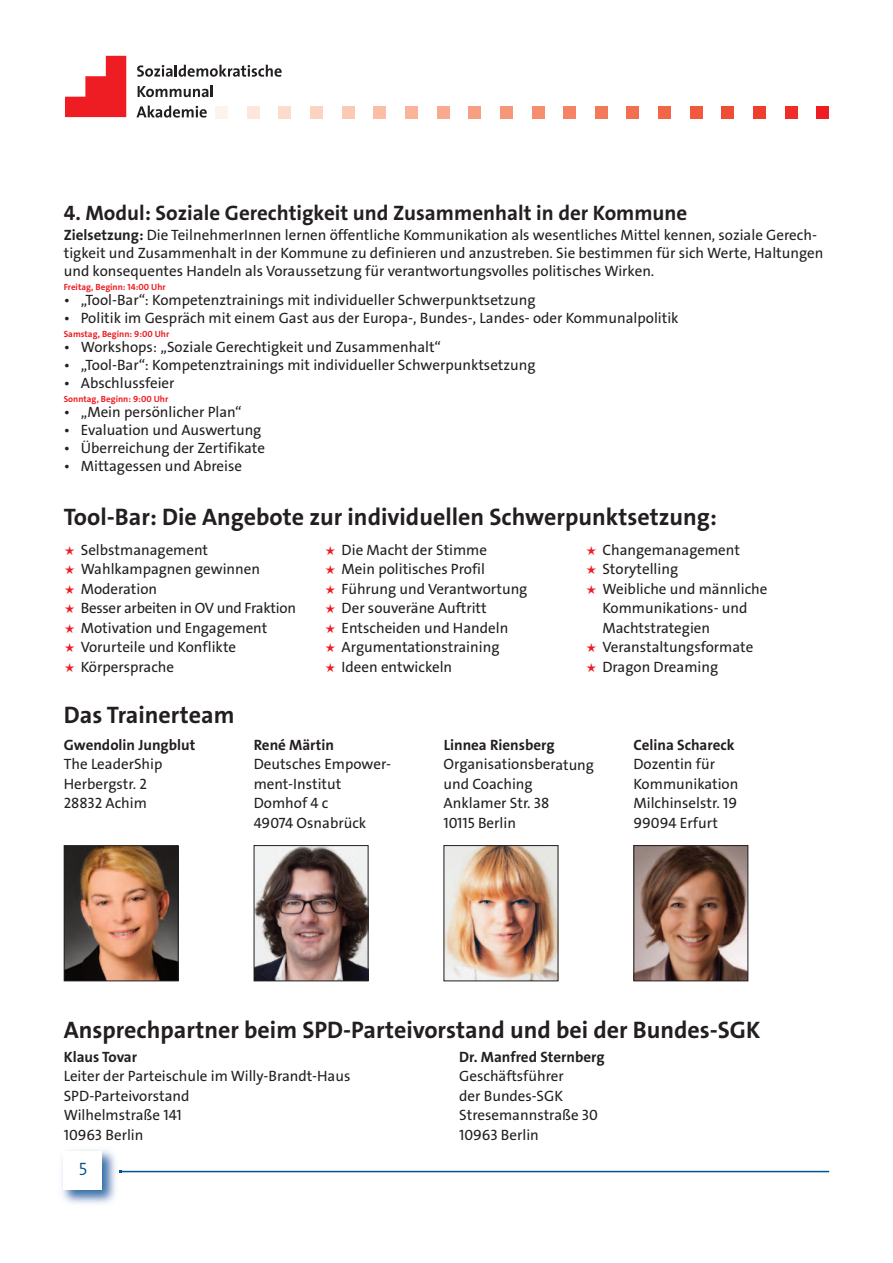
<style>
.page{position:relative;width:893px;height:1263px;background:#fff}
.page>*{position:absolute;margin:0;border:0;box-sizing:border-box;transform-origin:0 0}
.t1{font:24px "The Sans LP7 Bld";color:#231f20}
.t2{font:21px "The Sans LP7 Bld";color:#231f20}
.t3{font:18px "The Sans LP4 Se Lig";color:#00548e}
.t4{font:15px/19.5px "The Sans LP5 Plain";color:#231f20}
.t5{font:15px "The Sans LP7 Bld";color:#231f20}
.t6{font:15px "The Sans LP5 Plain";letter-spacing:-.02em;color:#231f20}
.t7{font:9px "The Sans LP7 Bld";color:#ee1d23}
.s1{font-family:"The Sans LP7 Bld"}
.s2{font-size:22.5px;color:#ee1d23}
</style>
<div class="page">
<hr style="left:119px;top:1171px;width:710px;height:1px;background:#00548e">
<svg style="left:136px;top:106px;width:71px;height:12px"></svg>
<svg style="left:138px;top:85px;width:75px;height:12px"></svg>
<svg style="left:137px;top:65px;width:145px;height:12px"></svg>
<svg style="left:65px;top:56px;width:61px;height:61px"></svg>
<img style="left:62px;top:1150px;width:60px;height:54px">
<div style="left:64px;top:1152px;width:38px;height:38px;background:#fff"></div>
<div style="left:215px;top:106px;width:13px;height:13px;background:#fdf3ed"></div>
<div style="left:247px;top:106px;width:13px;height:13px;background:#fde7dc"></div>
<div style="left:310px;top:106px;width:13px;height:13px;background:#fcd2c0"></div>
<div style="left:373px;top:106px;width:13px;height:13px;background:#fabda6"></div>
<div style="left:437px;top:106px;width:12px;height:13px;background:#f8a98e"></div>
<div style="left:500px;top:106px;width:13px;height:13px;background:#f6977a"></div>
<div style="left:563px;top:106px;width:13px;height:13px;background:#f48465"></div>
<div style="left:279px;top:106px;width:12px;height:13px;background:#fddcce"></div>
<div style="left:342px;top:106px;width:13px;height:13px;background:#fcc9b4"></div>
<div style="left:405px;top:106px;width:13px;height:13px;background:#f9b49a"></div>
<div style="left:468px;top:106px;width:13px;height:13px;background:#f69f83"></div>
<div style="left:532px;top:106px;width:12px;height:13px;background:#f68d6f"></div>
<div style="left:595px;top:106px;width:13px;height:13px;background:#f3795b"></div>
<div style="left:627px;top:106px;width:12px;height:13px;background:#f36f51"></div>
<div style="left:658px;top:106px;width:13px;height:13px;background:#f26648"></div>
<div style="left:690px;top:106px;width:13px;height:13px;background:#f0593e"></div>
<div style="left:721px;top:106px;width:13px;height:13px;background:#ef4d35"></div>
<div style="left:753px;top:106px;width:13px;height:13px;background:#ef3e2e"></div>
<div style="left:785px;top:106px;width:12px;height:13px;background:#ee2d28"></div>
<div style="left:816px;top:106px;width:13px;height:13px;background:#ee1d23"></div>
<img style="left:66px;top:847px;width:111px;height:132px">
<div style="left:64px;top:845px;width:115px;height:136px;border:1px solid #231f20"></div>
<img style="left:256px;top:847px;width:110px;height:132px">
<div style="left:254px;top:845px;width:114px;height:136px;border:1px solid #231f20"></div>
<img style="left:446px;top:847px;width:110px;height:132px">
<img style="left:635px;top:847px;width:111px;height:132px">
<div style="left:633px;top:845px;width:115px;height:136px;border:1px solid #231f20"></div>
<h2 class="t2" style="left:64px;top:204px;width:625px">4. Modul: Soziale Gerechtigkeit und Zusammenhalt in der Kommune</h2>
<p class="t4" style="left:64px;top:228px;width:761px;line-height:18px"><span class="s1">Zielsetzung:</span> Die TeilnehmerInnen lernen öffentliche Kommunikation als wesentliches Mittel kennen, soziale Gerech&shy;tigkeit und Zusammenhalt in der Kommune zu definieren und anzustreben. Sie bestimmen für sich Werte, Haltungen und konsequentes Handeln als Voraussetzung für verantwortungsvolles politisches Wirken.</p>
<p class="t7" style="left:64px;top:283px;width:103px">Freitag, Beginn: 14:00 Uhr</p>
<p class="t4" style="left:64px;top:292px;width:473px">• „Tool-Bar“: Kompetenztrainings mit individueller Schwerpunktsetzung</p>
<p class="t4" style="left:64px;top:310px;width:616px">• Politik im Gespräch mit einem Gast aus der Europa-, Bundes-, Landes- oder Kommunalpolitik</p>
<p class="t7" style="left:64px;top:330px;width:107px">Samstag, Beginn: 9:00 Uhr</p>
<p class="t4" style="left:64px;top:339px;width:379px">• Workshops: „Soziale Gerechtigkeit und Zusammenhalt“</p>
<p class="t4" style="left:64px;top:357px;width:473px">• „Tool-Bar“: Kompetenztrainings mit individueller Schwerpunktsetzung</p>
<p class="t4" style="left:64px;top:375px;width:112px">• Abschlussfeier</p>
<p class="t7" style="left:64px;top:395px;width:106px">Sonntag, Beginn: 9:00 Uhr</p>
<p class="t4" style="left:64px;top:403px;width:180px">• „Mein persönlicher Plan“</p>
<p class="t4" style="left:64px;top:421px;width:199px">• Evaluation und Auswertung</p>
<p class="t4" style="left:64px;top:439px;width:203px">• Überreichung der Zertifikate</p>
<p class="t4" style="left:64px;top:457px;width:180px">• Mittagessen und Abreise</p>
<h1 class="t1" style="left:64px;top:507px;width:655px">Tool-Bar: Die Angebote zur individuellen Schwerpunktsetzung:</h1>
<p class="t4" style="left:64px;top:541px;width:146px"><span class="s2">-</span> Selbstmanagement</p>
<p class="t4" style="left:64px;top:561px;width:198px"><span class="s2">-</span> Wahlkampagnen gewinnen</p>
<p class="t4" style="left:64px;top:580px;width:95px"><span class="s2">-</span> Moderation</p>
<p class="t6" style="left:64px;top:602px;width:234px"><span class="s2">-</span> Besser arbeiten in OV und Fraktion</p>
<p class="t4" style="left:64px;top:619px;width:205px"><span class="s2">-</span> Motivation und Engagement</p>
<p class="t4" style="left:64px;top:639px;width:174px"><span class="s2">-</span> Vorurteile und Konflikte</p>
<p class="t4" style="left:64px;top:658px;width:112px"><span class="s2">-</span> Körpersprache</p>
<p class="t4" style="left:325px;top:541px;width:164px"><span class="s2">-</span> Die Macht der Stimme</p>
<p class="t4" style="left:325px;top:561px;width:162px"><span class="s2">-</span> Mein politisches Profil</p>
<p class="t4" style="left:325px;top:580px;width:204px"><span class="s2">-</span> Führung und Verantwortung</p>
<p class="t4" style="left:325px;top:600px;width:164px"><span class="s2">-</span> Der souveräne Auftritt</p>
<p class="t4" style="left:325px;top:619px;width:185px"><span class="s2">-</span> Entscheiden und Handeln</p>
<p class="t4" style="left:325px;top:639px;width:176px"><span class="s2">-</span> Argumentationstraining</p>
<p class="t4" style="left:325px;top:658px;width:129px"><span class="s2">-</span> Ideen entwickeln</p>
<p class="t4" style="left:585px;top:541px;width:156px"><span class="s2">-</span> Changemanagement</p>
<p class="t4" style="left:585px;top:561px;width:94px"><span class="s2">-</span> Storytelling</p>
<p class="t4" style="left:602px;top:580px;width:167px;text-indent:-17px"><span class="s2">-</span> Weibliche und männliche<br>Kommunikations- und<br>Machtstrategien</p>
<p class="t4" style="left:585px;top:639px;width:169px"><span class="s2">-</span> Veranstaltungsformate</p>
<p class="t4" style="left:585px;top:658px;width:134px"><span class="s2">-</span> Dragon Dreaming</p>
<h1 class="t1" style="left:64px;top:706px;width:172px">Das Trainerteam</h1>
<p class="t5" style="left:64px;top:739px;width:133px">Gwendolin Jungblut</p>
<p class="t4" style="left:64px;top:756px;width:100px">The LeaderShip<br>Herbergstr. 2<br>28832 Achim</p>
<p class="t5" style="left:254px;top:739px;width:82px">René Märtin</p>
<p class="t4" style="left:254px;top:756px;width:139px">Deutsches Empower&shy;ment-Institut<br>Domhof 4 c<br>49074 Osnabrück</p>
<p class="t5" style="left:444px;top:739px;width:112px">Linnea Riensberg</p>
<p class="t4" style="left:443px;top:756px;width:152px">Organisationsberatung und Coaching<br>Anklamer Str. 38<br>10115 Berlin</p>
<p class="t5" style="left:633px;top:739px;width:103px">Celina Schareck</p>
<p class="t4" style="left:633px;top:756px;width:106px">Dozentin für<br>Kommunikation<br>Milchinselstr. 19<br>99094 Erfurt</p>
<h1 class="t1" style="left:64px;top:1020px;width:698px">Ansprechpartner beim SPD-Parteivorstand und bei der Bundes-SGK</h1>
<p class="t5" style="left:64px;top:1051px;width:75px">Klaus Tovar</p>
<p class="t4" style="left:64px;top:1068px;width:288px">Leiter der Parteischule im Willy-Brandt-Haus<br>SPD-Parteivorstand<br>Wilhelmstraße 141<br>10963 Berlin</p>
<p class="t3" style="left:79px;top:1158px;width:10px">5</p>
<p class="t5" style="left:459px;top:1051px;width:147px">Dr. Manfred Sternberg</p>
<p class="t4" style="left:459px;top:1068px;width:140px">Geschäftsführer<br>der Bundes-SGK<br>Stresemannstraße 30<br>10963 Berlin</p>
</div>
